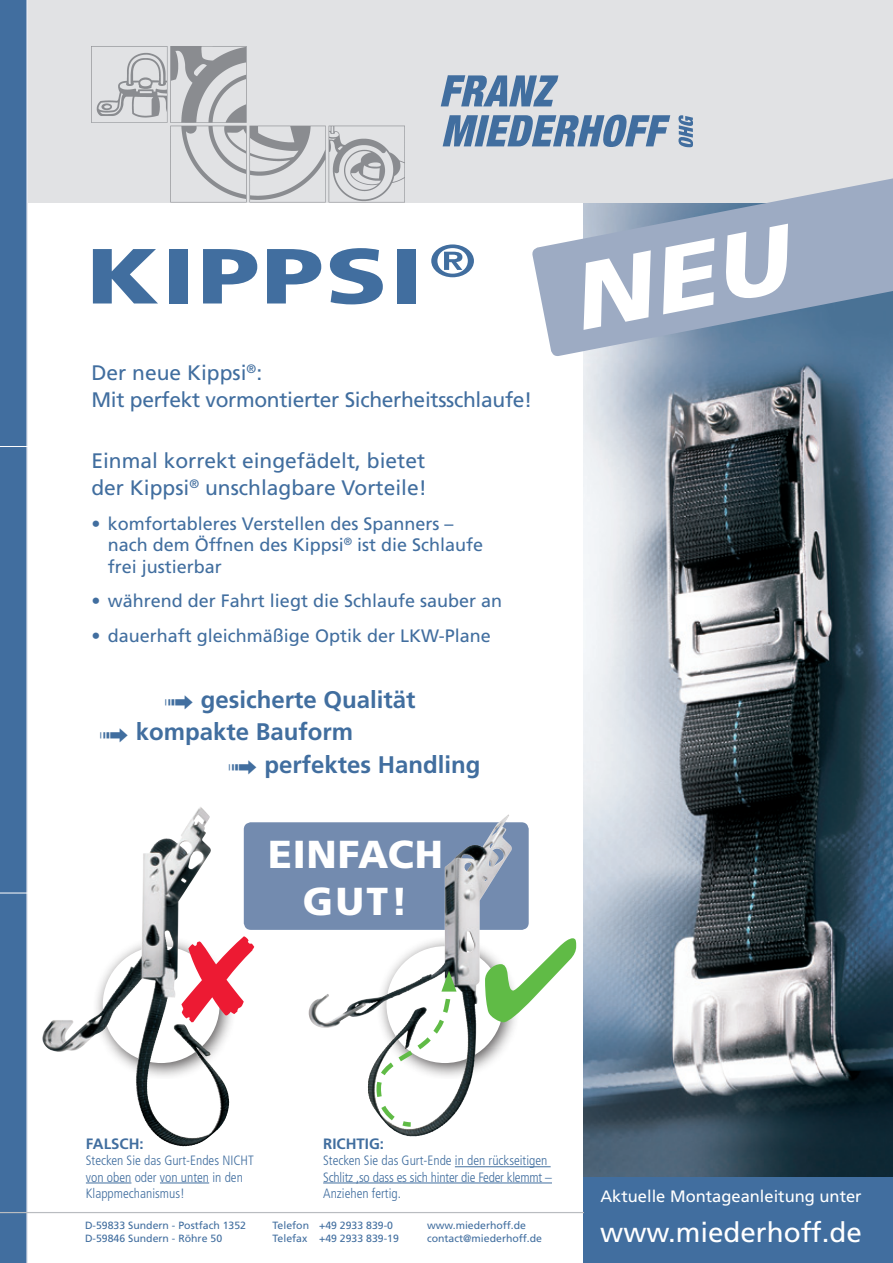
<style>
.page{position:relative;width:893px;height:1263px;background:#fff}
.page>*{position:absolute;margin:0;border:0;box-sizing:border-box;transform-origin:0 0}
.t1{font:900 78px "Frutiger";letter-spacing:.02em;color:#416e9f;scale:1.3 1}
.t2{font:700 45.45px "Frutiger";color:#416e9f;scale:1.3 1}
.t3{font:900 39px/46.8px "Frutiger";letter-spacing:.02em;color:#fff;text-align:center}
.t4{font:27.75px "Frutiger";color:#fff}
.t5{font:700 24px "Frutiger";color:#416e9f}
.t6{font:21px/27px "Frutiger";color:#416e9f}
.t7{font:18px/21.6px "Frutiger";color:#416e9f}
.t8{font:16.5px "Frutiger";color:#fff}
.t9{font:700 15px "Frutiger";color:#416e9f}
.t10{font:300 condensed 13.5px/16.2px "Frutiger";color:#416e9f}
.t11{font:10.5px "Frutiger";color:#416e9f}
</style>
<div class="page">
<div style="left:91px;top:934px;width:145px;height:145px;background:#231f20;opacity:.75"></div>
<svg style="left:103px;top:946px;width:117px;height:117px"></svg>
<div style="left:375px;top:934px;width:144px;height:145px;background:#231f20;opacity:.75"></div>
<svg style="left:386px;top:946px;width:117px;height:117px"></svg>
<img style="left:584px;top:357px;width:309px;height:821px">
<div style="left:244px;top:822px;width:285px;height:108px;background:#738baf;border-radius:7px"></div>
<div style="left:584px;top:1178px;width:309px;height:85px;background:#416e9f"></div>
<div style="left:26px;top:0;width:867px;height:203px;background:#e1e2e4"></div>
<div style="left:0;top:0;width:28px;height:1263px;background:#416e9f"></div>
<hr style="left:0;top:446px;width:34px;height:1px;background:#fff">
<img style="left:91px;top:46px;width:313px;height:157px">
<hr style="left:0;top:1212px;width:584px;height:1px;background:#b9bcc0">
<svg style="left:532px;top:178px;width:361px;height:179px"></svg>
<hr style="left:86px;top:1182px;width:45px;height:1px;background:#416e9f">
<hr style="left:160px;top:1182px;width:49px;height:1px;background:#416e9f">
<hr style="left:455px;top:1166px;width:96px;height:1px;background:#416e9f">
<hr style="left:323px;top:1182px;width:229px;height:1px;background:#416e9f">
<hr style="left:0;top:893px;width:36px;height:1px;background:#fff">
<img style="left:91px;top:810px;width:107px;height:209px">
<img style="left:305px;top:815px;width:203px;height:214px">
<svg style="left:374px;top:971px;width:83px;height:158px"></svg>
<svg style="left:485px;top:938px;width:91px;height:84px"></svg>
<svg style="left:181px;top:936px;width:73px;height:86px"></svg>
<svg style="left:441px;top:75px;width:117px;height:31px"></svg>
<svg style="left:443px;top:115px;width:227px;height:32px"></svg>
<svg style="left:678px;top:115px;width:15px;height:33px"></svg>
<svg style="left:571px;top:224px;width:230px;height:106px;background:#9aa9c1"></svg>
<p class="t1" style="left:86px;top:229px;width:261px">KIPPSI</p>
<p class="t2" style="left:429px;top:234px;width:38px">®</p>
<p class="t6" style="left:91px;top:359px;width:442px">Der neue Kippsi<sup>®</sup>:<br>Mit perfekt vormontierter Sicherheitsschlaufe!</p>
<p class="t6" style="left:91px;top:447px;width:337px">Einmal korrekt eingefädelt, bietet der Kippsi<sup>®</sup> unschlagbare Vorteile!</p>
<p class="t7" style="left:108px;top:512px;width:377px;text-indent:-17px">• komfortableres Verstellen des Spanners – nach dem Öffnen des Kippsi<sup>®</sup> ist die Schlaufe frei justierbar</p>
<p class="t7" style="left:91px;top:590px;width:412px">• während der Fahrt liegt die Schlaufe sauber an</p>
<p class="t7" style="left:91px;top:624px;width:401px">• dauerhaft gleichmäßige Optik der LKW-Plane</p>
<p class="t5" style="left:164px;top:685px;width:253px">➟ gesicherte Qualität</p>
<p class="t5" style="left:99px;top:718px;width:256px">➟ kompakte Bauform</p>
<p class="t5" style="left:228px;top:750px;width:254px">➟ perfektes Handling</p>
<p class="t3" style="left:268px;top:830px;width:176px">EINFACH<br>GUT!</p>
<p class="t9" style="left:86px;top:1135px;width:59px">FALSCH:</p>
<p class="t10" style="left:86px;top:1153px;width:169px">Stecken Sie das Gurt-Endes NICHT von oben oder von unten in den<br>Klappmechanismus!</p>
<p class="t9" style="left:323px;top:1135px;width:62px">RICHTIG:</p>
<p class="t10" style="left:323px;top:1153px;width:230px">Stecken Sie das Gurt-Ende in den rückseitigen<br>Schlitz ,so dass es sich hinter die Feder klemmt –<br>Anziehen fertig.</p>
<p class="t11" style="left:85px;top:1219px;width:163px">D-59833 Sundern - Postfach 1352</p>
<p class="t11" style="left:273px;top:1219px;width:122px">Telefon +49 2933 839-0</p>
<p class="t11" style="left:427px;top:1219px;width:100px">www.miederhoff.de</p>
<p class="t11" style="left:85px;top:1232px;width:139px">D-59846 Sundern - Röhre 50</p>
<p class="t11" style="left:273px;top:1232px;width:128px">Telefax +49 2933 839-19</p>
<p class="t11" style="left:427px;top:1232px;width:116px">contact@miederhoff.de</p>
<p class="t8" style="left:600px;top:1186px;width:263px">Aktuelle Montageanleitung unter</p>
<p class="t4" style="left:600px;top:1216px;width:263px">www.miederhoff.de</p>
</div>
